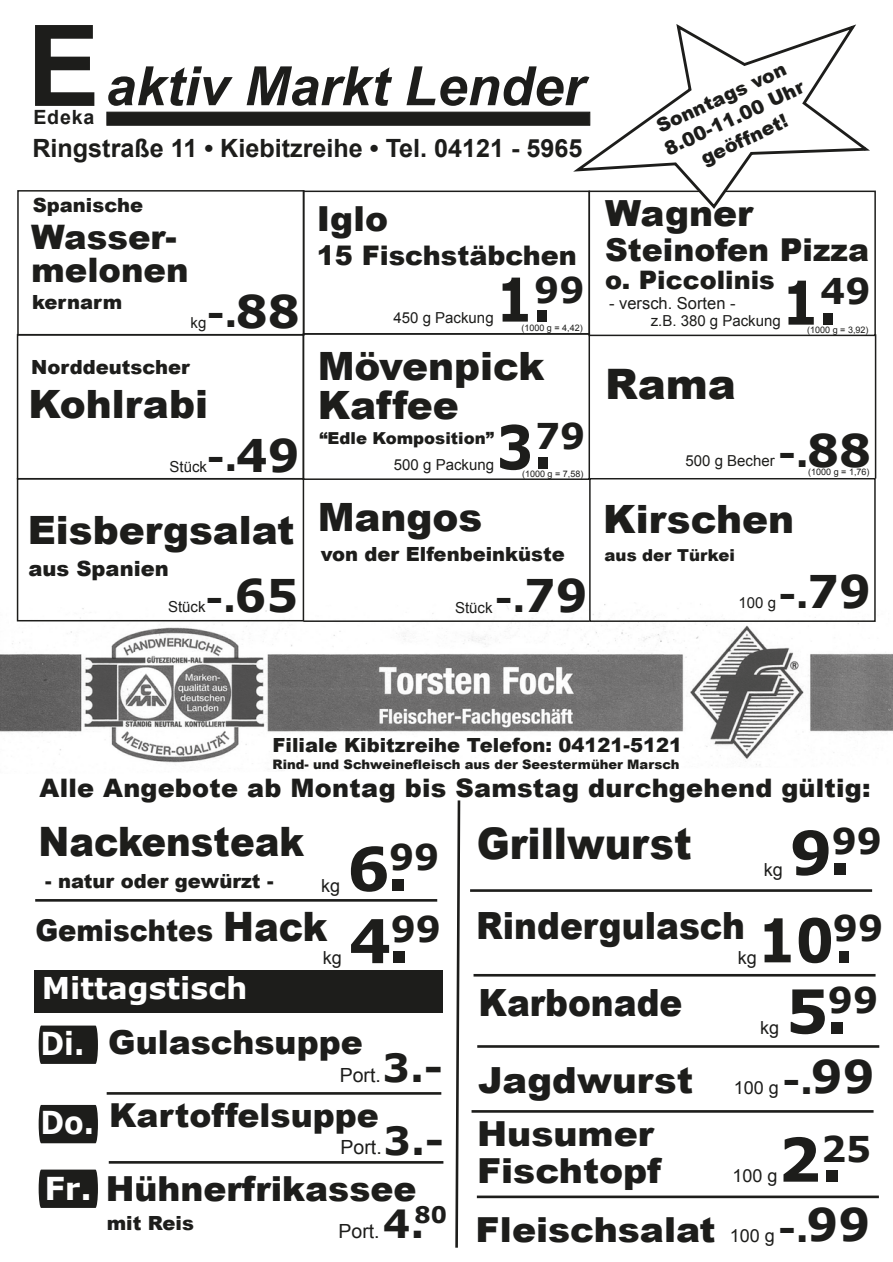
<style>
.page{position:relative;width:893px;height:1262px;background:#fff}
.page>*{position:absolute;margin:0;border:0;box-sizing:border-box;transform-origin:0 0}
.t1{font:700 60.3px "Verdana";color:#1d1d1b}
.t2{font:700 60.3px "Verdana";color:#1d1d1b;scale:.86 1}
.t3{font:700 60.3px "Verdana";color:#1d1d1b;scale:.89 1}
.t4{font:italic 700 54.15px "Arial";color:#1d1d1b}
.t5{font:900 43.5px "Arial";color:#1d1d1b;scale:.91 1}
.t6{font:900 42px "Arial";color:#1d1d1b}
.t7{font:900 40.5px "Arial";color:#1d1d1b;scale:.91 1}
.t8{font:900 39px/39px "Arial";color:#1d1d1b}
.t9{font:700 38.85px "Verdana";color:#1d1d1b}
.t10{font:900 37.5px "Arial";color:#1d1d1b;scale:.91 1}
.t11{font:700 36px "Verdana";color:#1d1d1b}
.t12{font:900 36px "Arial";color:#1d1d1b}
.t13{font:700 35.55px "Verdana";color:#1d1d1b}
.t14{font:900 34.5px/37.5px "Arial";color:#1d1d1b;scale:1.05 1}
.t15{font:900 34.5px "Arial";color:#1d1d1b}
.t16{font:900 33.75px/33px "Arial";color:#1d1d1b}
.t17{font:900 33px "Arial";color:#1d1d1b}
.t18{font:900 31.5px "Arial";color:#1d1d1b}
.t19{font:700 31.5px "Verdana";color:#fff;scale:.91 1}
.t20{font:900 30px "Arial";color:#1d1d1b;scale:.91 1}
.t21{font:700 30px "Verdana";color:#fff}
.t22{font:900 27px "Arial";color:#1d1d1b}
.t23{font:900 25.5px "Arial";letter-spacing:.01em;color:#1d1d1b}
.t24{font:700 25.2px "Arial";color:#1d1d1b}
.t25{font:900 21px "Arial";color:#1d1d1b}
.t26{font:700 19.65px "Arial";letter-spacing:.04em;color:#1d1d1b}
.t27{font:900 19.5px "Arial";color:#1d1d1b}
.t28{font:19.5px "Arial";color:#1d1d1b}
.t29{font:900 19.05px/23.9px "Arial";color:#1d1d1b;text-align:center}
.t30{font:18px "Arial";color:#1d1d1b}
.t31{font:900 16.5px "Arial";color:#1d1d1b}
.t32{font:16.5px "Arial";color:#1d1d1b}
.t33{font:15.15px "Arial";color:#1d1d1b}
.t34{font:900 13.05px "Arial";color:#1d1d1b}
.t35{font:9px "Arial";color:#1d1d1b}
.s1{font-style:normal;font-size:112.95px}
.s2{font-size:45px}
.s3{font-size:40.5px}
.s4{font-family:"Verdana";font-weight:700;font-size:38.85px}
.s5{font-family:"Verdana";font-weight:700;font-size:31.5px;color:#fff}
.s6{font-family:"Verdana";font-weight:700;font-size:36px}
.s7{font-family:"Verdana";font-weight:700;font-size:45px}
.s8{font-weight:400;font-size:18px}
</style>
<div class="page">
<img style="left:0;top:600px;width:892px;height:166px">
<div style="left:17px;top:190px;width:287px;height:146px;border:2px solid #1d1d1b"></div>
<div style="left:588px;top:190px;width:287px;height:146px;border:2px solid #1d1d1b"></div>
<div style="left:303px;top:190px;width:287px;height:144px;border:2px solid #1d1d1b"></div>
<div style="left:303px;top:333px;width:287px;height:147px;border:2px solid #1d1d1b"></div>
<div style="left:17px;top:334px;width:287px;height:145px;border:2px solid #1d1d1b"></div>
<div style="left:106px;top:112px;width:484px;height:14px;background:#1d1d1b;border:1px solid #1d1d1b"></div>
<hr style="left:874px;top:334px;width:2px;height:144px;background:#1d1d1b">
<div style="left:17px;top:478px;width:287px;height:143px;border:2px solid #1d1d1b"></div>
<hr style="left:303px;top:620px;width:286px;height:2px;background:#1d1d1b">
<div style="left:589px;top:478px;width:286px;height:144px;border:1px solid #1d1d1b"></div>
<svg style="left:455px;top:800px;width:26px;height:448px"></svg>
<hr style="left:473px;top:974px;width:402px;height:2px;background:#1d1d1b">
<hr style="left:470px;top:889px;width:402px;height:3px;background:#1d1d1b">
<hr style="left:477px;top:1045px;width:402px;height:2px;background:#1d1d1b">
<svg style="left:568px;top:24px;width:301px;height:187px"></svg>
<hr style="left:471px;top:1110px;width:402px;height:2px;background:#1d1d1b">
<hr style="left:477px;top:1195px;width:401px;height:3px;background:#1d1d1b">
<hr style="left:35px;top:899px;width:402px;height:2px;background:#1d1d1b">
<div style="left:34px;top:969px;width:409px;height:43px;background:#1d1d1b"></div>
<div style="left:39px;top:1025px;width:59px;height:38px;background:#1d1d1b"></div>
<div style="left:39px;top:1169px;width:59px;height:38px;background:#1d1d1b"></div>
<hr style="left:109px;top:1161px;width:334px;height:2px;background:#1d1d1b">
<hr style="left:107px;top:1092px;width:334px;height:2px;background:#1d1d1b">
<div style="left:39px;top:1105px;width:59px;height:38px;background:#1d1d1b"></div>
<p class="t4" style="left:27px;top:51px;width:559px"><span class="s1">E</span>aktiv Markt Lender</p>
<p class="t26" style="left:33px;top:104px;width:62px">Edeka</p>
<p class="t24" style="left:32px;top:131px;width:551px">Ringstraße 11 • Kiebitzreihe • Tel. 04121 - 5965</p>
<p class="t29" style="left:650px;top:117px;width:153px;rotate:-25deg">Sonntags von<br>8.00-11.00 Uhr geöffnet!</p>
<p class="t27" style="left:33px;top:191px;width:112px">Spanische</p>
<p class="t12" style="left:605px;top:187px;width:149px">Wagner</p>
<p class="t18" style="left:605px;top:227px;width:265px">Steinofen Pizza</p>
<p class="t23" style="left:605px;top:262px;width:171px">o. Piccolinis</p>
<p class="t35" style="left:807px;top:324px;width:63px">(1000 g = 3,92)</p>
<p class="t15" style="left:317px;top:193px;width:73px">Iglo</p>
<p class="t22" style="left:317px;top:236px;width:262px">15 Fischstäbchen</p>
<p class="t16" style="left:31px;top:219px;width:159px">Wasser&shy;melonen</p>
<p class="t2" style="left:496px;top:261px;width:105px">1.<sup>99</sup></p>
<p class="t35" style="left:521px;top:321px;width:63px">(1000 g = 4,42)</p>
<p class="t13" style="left:820px;top:269px;width:52px">49</p>
<p class="t2" style="left:781px;top:264px;width:66px">1.</p>
<p class="t11" style="left:207px;top:291px;width:94px">-.<span class="s2">88</span></p>
<p class="t27" style="left:32px;top:287px;width:92px">kernarm</p>
<p class="t32" style="left:609px;top:292px;width:128px">- versch. Sorten -</p>
<p class="t33" style="left:650px;top:311px;width:132px">z.B. 380 g Packung</p>
<p class="t33" style="left:190px;top:313px;width:17px">kg</p>
<p class="t33" style="left:393px;top:308px;width:102px">450 g Packung</p>
<p class="t27" style="left:31px;top:353px;width:160px">Norddeutscher</p>
<p class="t8" style="left:29px;top:384px;width:181px">Kohlrabi</p>
<p class="t11" style="left:207px;top:435px;width:94px">-.<span class="s2">49</span></p>
<p class="t33" style="left:169px;top:456px;width:39px">Stück</p>
<p class="t8" style="left:28px;top:510px;width:268px">Eisbergsalat</p>
<p class="t25" style="left:29px;top:553px;width:142px">aus Spanien</p>
<p class="t11" style="left:206px;top:575px;width:94px">-.<span class="s2">65</span></p>
<p class="t33" style="left:168px;top:597px;width:39px">Stück</p>
<p class="t8" style="left:317px;top:345px;width:228px">Mövenpick<br>Kaffee</p>
<p class="t13" style="left:535px;top:413px;width:52px">79</p>
<p class="t2" style="left:496px;top:409px;width:66px">3.</p>
<p class="t31" style="left:319px;top:426px;width:176px">“Edle Komposition”</p>
<p class="t33" style="left:394px;top:455px;width:102px">500 g Packung</p>
<p class="t35" style="left:522px;top:467px;width:63px">(1000 g = 7,58)</p>
<p class="t8" style="left:317px;top:496px;width:166px">Mangos</p>
<p class="t27" style="left:320px;top:540px;width:246px">von der Elfenbeinküste</p>
<p class="t11" style="left:495px;top:575px;width:94px">-.<span class="s2">79</span></p>
<p class="t33" style="left:455px;top:597px;width:39px">Stück</p>
<p class="t6" style="left:605px;top:353px;width:132px">Rama</p>
<p class="t11" style="left:778px;top:431px;width:94px">-.<span class="s2">88</span></p>
<p class="t35" style="left:808px;top:466px;width:63px">(1000 g = 1,76)</p>
<p class="t33" style="left:685px;top:451px;width:91px">500 g Becher</p>
<p class="t8" style="left:603px;top:498px;width:192px">Kirschen</p>
<p class="t31" style="left:604px;top:543px;width:132px">aus der Türkei</p>
<p class="t11" style="left:778px;top:572px;width:94px">-.<span class="s2">79</span></p>
<p class="t33" style="left:738px;top:593px;width:39px">100 g</p>
<p class="t27" style="left:272px;top:730px;width:411px">Filiale Kibitzreihe Telefon: 04121-5121</p>
<p class="t34" style="left:272px;top:754px;width:408px">Rind- und Schweinefleisch aus der Seestermüher Marsch</p>
<p class="t23" style="left:40px;top:769px;width:832px">Alle Angebote ab Montag bis Samstag durchgehend gültig:</p>
<p class="t7" style="left:39px;top:812px;width:293px">Nackensteak</p>
<p class="t27" style="left:45px;top:867px;width:230px">- natur oder gewürzt -</p>
<p class="t20" style="left:35px;top:908px;width:322px">Gemischtes <span class="s3">Hack</span></p>
<p class="t30" style="left:323px;top:945px;width:21px">kg</p>
<p class="t30" style="left:321px;top:873px;width:21px">kg</p>
<p class="t1" style="left:347px;top:830px;width:94px">6.<sup>99</sup></p>
<p class="t1" style="left:348px;top:902px;width:94px">4.<sup>99</sup></p>
<p class="t21" style="left:42px;top:969px;width:207px">Mittagstisch</p>
<p class="t19" style="left:41px;top:1023px;width:50px">Di.</p>
<p class="t17" style="left:108px;top:1018px;width:256px">Gulaschsuppe</p>
<p class="t28" style="left:340px;top:1062px;width:105px">Port.<span class="s4">3.-</span></p>
<p class="t17" style="left:41px;top:1091px;width:340px"><sub>Do.</sub> Kartoffelsuppe</p>
<p class="t28" style="left:340px;top:1134px;width:105px">Port.<span class="s4">3.-</span></p>
<p class="t15" style="left:44px;top:1163px;width:373px"><span class="s5">Fr.</span> Hühnerfrikassee</p>
<p class="t9" style="left:383px;top:1198px;width:66px">4.<sup>80</sup></p>
<p class="t27" style="left:107px;top:1209px;width:89px">mit Reis</p>
<p class="t28" style="left:338px;top:1218px;width:43px">Port.</p>
<p class="t5" style="left:476px;top:812px;width:238px">Grillwurst</p>
<p class="t30" style="left:763px;top:857px;width:21px">kg</p>
<p class="t1" style="left:789px;top:814px;width:94px">9.<sup>99</sup></p>
<p class="t10" style="left:476px;top:898px;width:297px">Rindergulasch</p>
<p class="t30" style="left:737px;top:946px;width:21px">kg</p>
<p class="t3" style="left:757px;top:902px;width:143px">10.<sup>99</sup></p>
<p class="t10" style="left:478px;top:975px;width:225px">Karbonade</p>
<p class="t12" style="left:478px;top:1054px;width:216px">Jagdwurst</p>
<p class="t14" style="left:477px;top:1113px;width:177px">Husumer<br>Fischtopf</p>
<p class="t30" style="left:760px;top:1016px;width:21px">kg</p>
<p class="t1" style="left:785px;top:973px;width:94px">5.<sup>99</sup></p>
<p class="t30" style="left:734px;top:1075px;width:142px">100 g <span class="s6">-.</span><span class="s7">99</span></p>
<p class="t1" style="left:778px;top:1121px;width:95px">2.<sup>25</sup></p>
<p class="t30" style="left:732px;top:1163px;width:47px">100 g</p>
<p class="t14" style="left:475px;top:1209px;width:377px">Fleischsalat <span class="s8">100 g</span> <span class="s6">-.</span><span class="s7">99</span></p>
</div>
